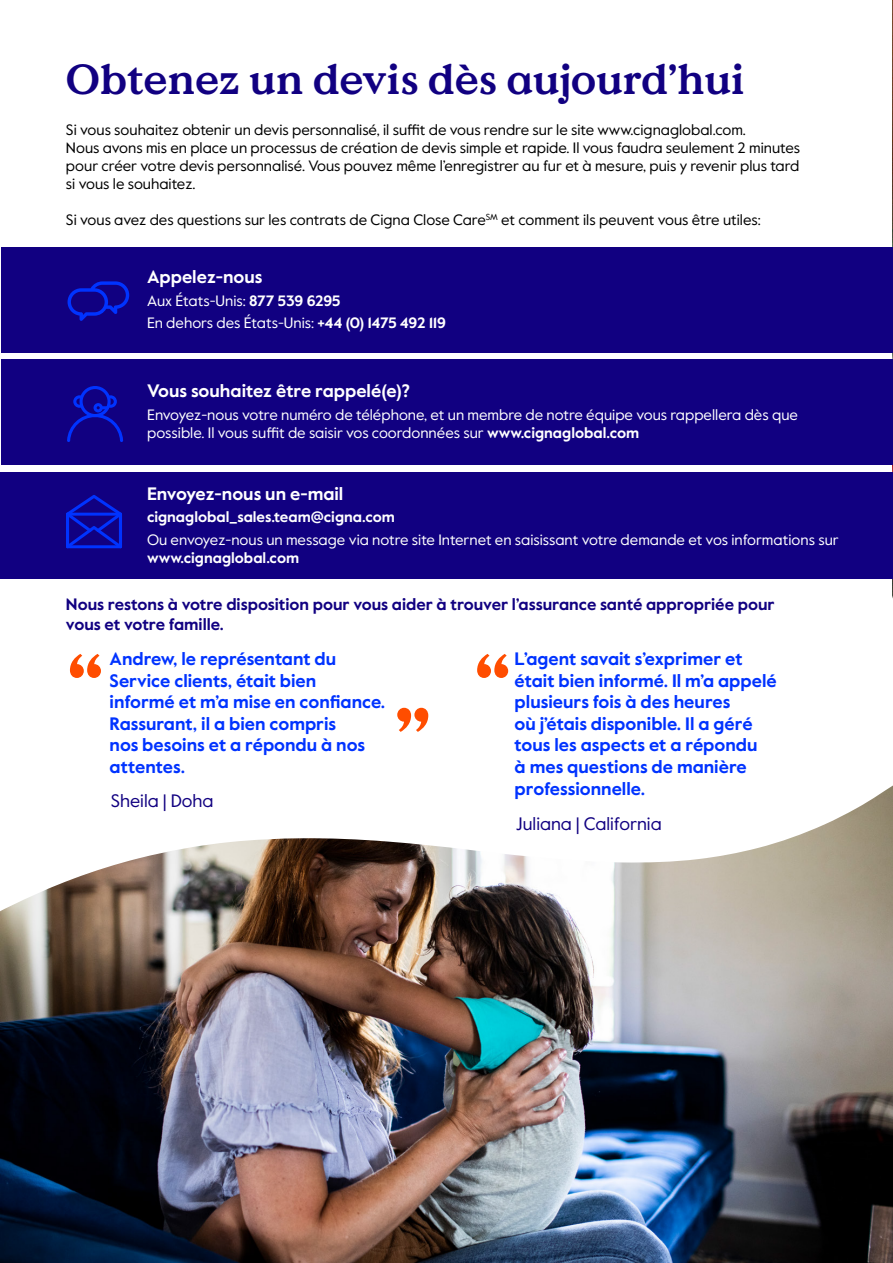
<style>
.page{position:relative;width:893px;height:1263px;background:#fff}
.page>*{position:absolute;margin:0;border:0;box-sizing:border-box;transform-origin:0 0}
.t1{font:700 90px "Value Sans Pro";color:#ff4d00}
.t2{font:700 42px "Value Serif Pro";color:#110081}
.t3{font:700 18px/21.6px "Value Sans Pro";color:#03f}
.t4{font:700 18px "Value Sans Pro";color:#fff}
.t5{font:18px "Value Sans Pro";color:#110081}
.t6{font:700 16.5px/19.8px "Value Sans Pro";color:#110081}
.t7{font:15px/18px "Value Sans Pro";color:#000}
.t8{font:15px/22.2px "Value Sans Pro";color:#fff}
.t9{font:700 15px "Value Sans Pro";color:#fff}
.s1{font-weight:700}
</style>
<div class="page">
<img style="left:892px;top:0;width:1px;height:472px">
<img style="left:0;top:929px;width:893px;height:334px">
<svg style="left:0;top:578px;width:893px;height:351px"></svg>
<div style="left:0;top:472px;width:893px;height:106px;background:#110081"></div>
<div style="left:2px;top:359px;width:891px;height:106px;background:#110081"></div>
<div style="left:2px;top:247px;width:891px;height:106px;background:#110081"></div>
<svg style="left:66px;top:495px;width:56px;height:53px"></svg>
<svg style="left:67px;top:386px;width:56px;height:56px"></svg>
<svg style="left:68px;top:281px;width:61px;height:40px"></svg>
<h2 class="t2" style="left:66px;top:54px;width:680px">Obtenez un devis dès aujourd’hui</h2>
<p class="t7" style="left:66px;top:121px;width:736px">Si vous souhaitez obtenir un devis personnalisé, il suffit de vous rendre sur le site www.cignaglobal.com.<br>Nous avons mis en place un processus de création de devis simple et rapide. Il vous faudra seulement 2 minutes pour créer votre devis personnalisé. Vous pouvez même l’enregistrer au fur et à mesure, puis y revenir plus tard si vous le souhaitez.</p>
<p class="t7" style="left:66px;top:211px;width:696px">Si vous avez des questions sur les contrats de Cigna Close Care<sup>SM</sup> et comment ils peuvent vous être utiles:</p>
<p class="t4" style="left:147px;top:266px;width:117px">Appelez-nous</p>
<p class="t8" style="left:147px;top:289px;width:300px">Aux États-Unis: <span class="s1">877 539 6295<br></span>En dehors des États-Unis: <span class="s1">+44 (0) 1475 492 119</span></p>
<p class="t4" style="left:147px;top:380px;width:264px">Vous souhaitez être rappelé(e)?</p>
<p class="t8" style="left:147px;top:406px;width:652px;line-height:18px">Envoyez-nous votre numéro de téléphone, et un membre de notre équipe vous rappellera dès que possible. Il vous suffit de saisir vos coordonnées sur <span class="s1">www.cignaglobal.com</span></p>
<p class="t4" style="left:147px;top:483px;width:198px">Envoyez-nous un e-mail</p>
<p class="t9" style="left:147px;top:508px;width:249px">cignaglobal_sales.team@cigna.com</p>
<p class="t8" style="left:147px;top:529px;width:693px">Ou envoyez-nous un message via notre site Internet en saisissant votre demande et vos informations sur</p>
<p class="t9" style="left:147px;top:548px;width:154px">www.cignaglobal.com</p>
<p class="t6" style="left:66px;top:595px;width:710px">Nous restons à votre disposition pour vous aider à trouver l’assurance santé appropriée pour vous et votre famille.</p>
<h1 class="t1" style="left:66px;top:632px;width:40px">“</h1>
<h1 class="t1" style="left:473px;top:632px;width:40px">“</h1>
<h1 class="t1" style="left:432px;top:754px;width:40px;rotate:-180deg">“</h1>
<p class="t3" style="left:515px;top:649px;width:264px">L’agent savait s’exprimer et était bien informé. Il m’a appelé plusieurs fois à des heures<br>où j’étais disponible. Il a géré tous les aspects et a répondu<br>à mes questions de manière professionnelle.</p>
<p class="t5" style="left:516px;top:812px;width:147px">Juliana | California</p>
<p class="t3" style="left:110px;top:649px;width:277px">Andrew, le représentant du<br>Service clients, était bien informé et m’a mise en confiance.<br>Rassurant, il a bien compris<br>nos besoins et a répondu à nos attentes.</p>
<p class="t5" style="left:111px;top:790px;width:104px">Sheila | Doha</p>
</div>
